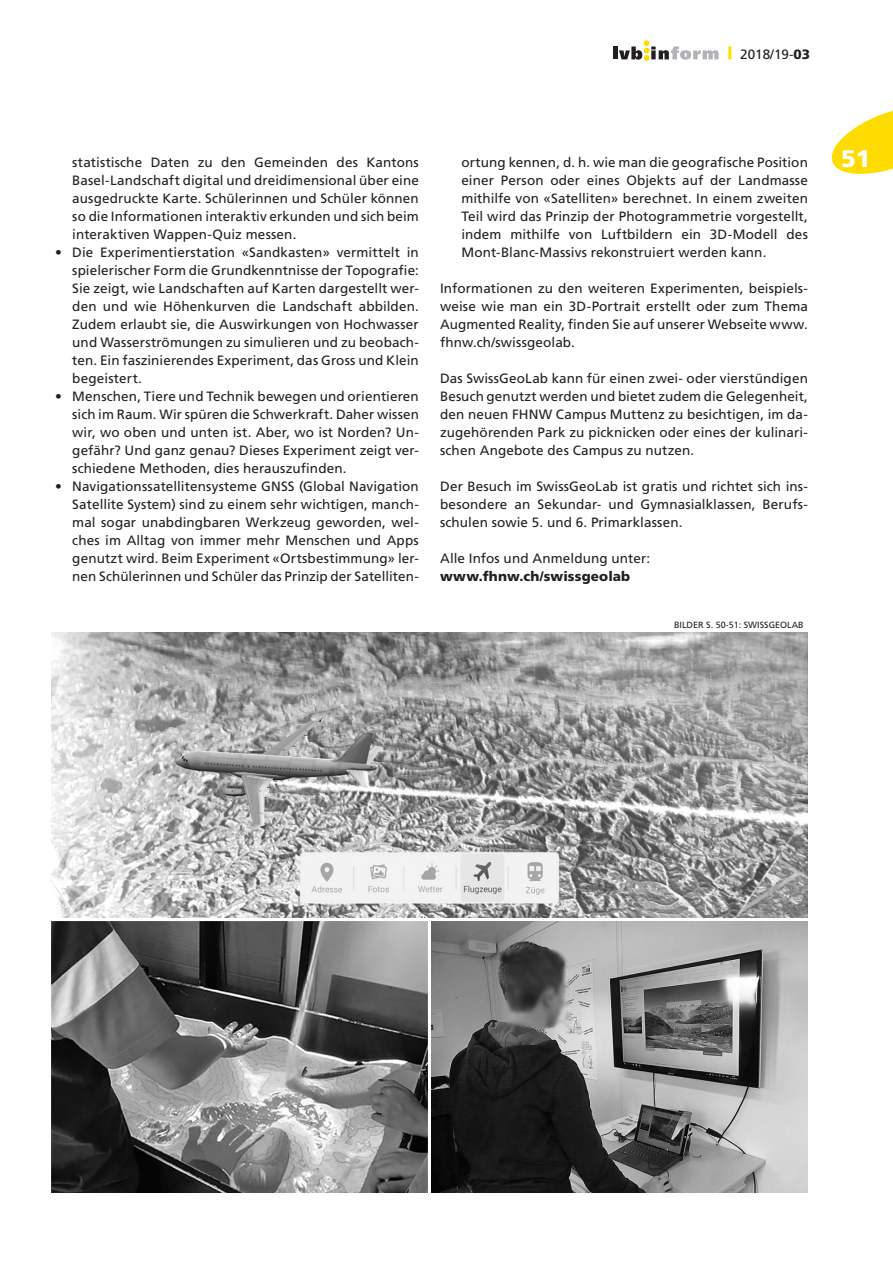
<style>
.page{position:relative;width:893px;height:1263px;background:#fff}
.page>*{position:absolute;margin:0;border:0;box-sizing:border-box;transform-origin:0 0}
.t1{font:900 24px "Frutiger LT Std";color:#fff}
.t2{font:13.5px/18px "Frutiger LT Std";letter-spacing:.01em;color:#231f20;text-align:justify}
.t3{font:900 13.5px "Frutiger LT Std";letter-spacing:.01em;color:#231f20}
.t4{font:9px "Frutiger LT Std";color:#231f20}
.s1{font-weight:900}
</style>
<div class="page">
<svg style="left:831px;top:110px;width:62px;height:64px"></svg>
<hr style="left:613px;top:47px;width:4px;height:12px;background:#231f20">
<svg style="left:619px;top:40px;width:100px;height:21px"></svg>
<hr style="left:728px;top:46px;width:3px;height:14px;background:#ffdc01">
<img style="left:51px;top:632px;width:757px;height:285px">
<img style="left:51px;top:922px;width:376px;height:270px">
<img style="left:432px;top:922px;width:376px;height:270px">
<p class="t2" style="left:740px;top:45px;width:71px">2018/19-<span class="s1">03</span></p>
<p class="t2" style="left:72px;top:153px;width:348px">statistische Daten zu den Gemeinden des Kantons Basel-Landschaft digital und dreidimensional über eine ausgedruckte Karte. Schülerinnen und Schüler können so die Informationen interaktiv erkunden und sich beim interaktiven Wappen-Quiz messen.</p>
<p class="t2" style="left:72px;top:243px;width:348px;text-indent:-17px">• Die Experimentierstation «Sandkasten» vermittelt in spielerischer Form die Grundkenntnisse der Topografie:<br>Sie zeigt, wie Landschaften auf Karten dargestellt wer&shy;den und wie Höhenkurven die Landschaft abbilden.<br>Zudem erlaubt sie, die Auswirkungen von Hochwasser und Wasserströmungen zu simulieren und zu beobach&shy;ten. Ein faszinierendes Experiment, das Gross und Klein begeistert.</p>
<p class="t2" style="left:72px;top:387px;width:348px;text-indent:-17px">• Menschen, Tiere und Technik bewegen und orientieren sich im Raum. Wir spüren die Schwerkraft. Daher wissen wir, wo oben und unten ist. Aber, wo ist Norden? Un&shy;gefähr? Und ganz genau? Dieses Experiment zeigt ver&shy;schiedene Methoden, dies herauszufinden.</p>
<p class="t2" style="left:72px;top:477px;width:348px;text-indent:-17px">• Navigationssatellitensysteme GNSS (Global Navigation Satellite System) sind zu einem sehr wichtigen, manch&shy;mal sogar unabdingbaren Werkzeug geworden, wel&shy;ches im Alltag von immer mehr Menschen und Apps genutzt wird. Beim Experiment «Ortsbestimmung» ler&shy;nen Schülerinnen und Schüler das Prinzip der Satelliten-</p>
<p class="t2" style="left:461px;top:153px;width:348px">ortung kennen, d. h. wie man die geografische Position einer Person oder eines Objekts auf der Landmasse mithilfe von «Satelliten» berechnet. In einem zweiten Teil wird das Prinzip der Photogrammetrie vorgestellt, indem mithilfe von Luftbildern ein 3D-Modell des Mont-Blanc-Massivs rekonstruiert werden kann.</p>
<p class="t2" style="left:440px;top:279px;width:369px">Informationen zu den weiteren Experimenten, beispiels&shy;weise wie man ein 3D-Portrait erstellt oder zum Thema Augmented Reality, finden Sie auf unserer Webseite www. fhnw.ch/swissgeolab.</p>
<p class="t2" style="left:440px;top:369px;width:369px">Das SwissGeoLab kann für einen zwei- oder vierstündigen Besuch genutzt werden und bietet zudem die Gelegenheit, den neuen FHNW Campus Muttenz zu besichtigen, im da&shy;zugehörenden Park zu picknicken oder eines der kulinari&shy;schen Angebote des Campus zu nutzen.</p>
<p class="t2" style="left:440px;top:477px;width:369px">Der Besuch im SwissGeoLab ist gratis und richtet sich ins&shy;besondere an Sekundar- und Gymnasialklassen, Berufs&shy;schulen sowie 5. und 6. Primarklassen.</p>
<p class="t2" style="left:440px;top:549px;width:212px">Alle Infos und Anmeldung unter:</p>
<p class="t3" style="left:440px;top:568px;width:192px">www.fhnw.ch/swissgeolab</p>
<p class="t4" style="left:674px;top:620px;width:131px">BILDER S. 50-51: SWISSGEOLAB</p>
<h1 class="t1" style="left:841px;top:144px;width:31px">51</h1>
</div>
